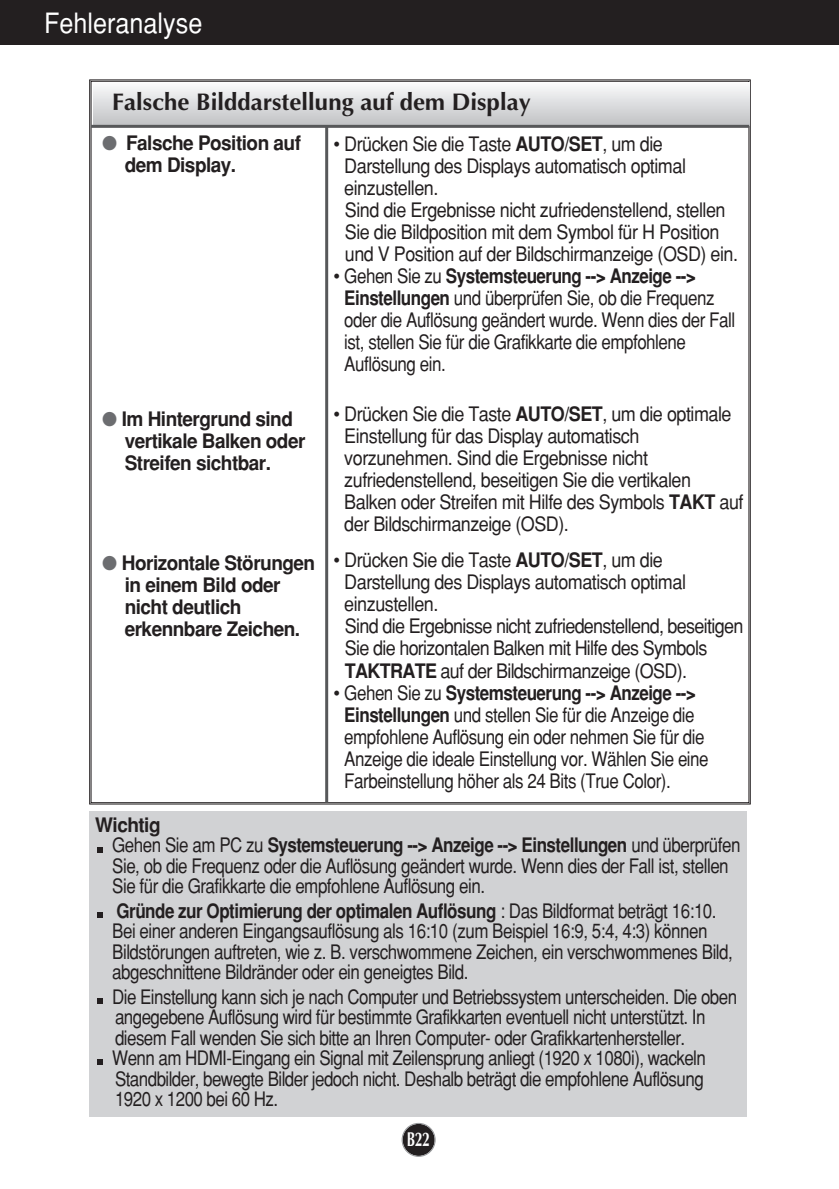
<style>
.page{position:relative;width:839px;height:1189px;background:#fff}
.page>*{position:absolute;margin:0;border:0;box-sizing:border-box;transform-origin:0 0}
.t1{font:28px "Helvetica";color:#fff;scale:.9 1}
.t2{font:700 24px "Optima";color:#231f20}
.t3{font:20px/22px "Helvetica";letter-spacing:-.03em;color:#231f20;scale:.95 1}
.t4{font:20px/20.4px "Helvetica";letter-spacing:-.03em;color:#231f20;scale:.85 1}
.t5{font:700 20px/22px "Helvetica";letter-spacing:-.03em;color:#231f20;scale:.95 1}
.t6{font:700 20px "Optima";color:#fff;scale:.7 1}
.s1{color:#6c6d70}
.s2{font-weight:700}
</style>
<div class="page">
<div style="left:402px;top:1124px;width:32px;height:32px;background:#231f20;border-radius:50%"></div>
<div style="left:401px;top:1123px;width:34px;height:34px;border:1px solid #939598;border-radius:50%"></div>
<div style="left:0;top:0;width:839px;height:45px;background:#231f20"></div>
<hr style="left:325px;top:124px;width:3px;height:678px;background:#57585a">
<div style="left:93px;top:82px;width:656px;height:44px;background:linear-gradient(to bottom,#fcfdfd,#bebfc2)"></div>
<hr style="left:91px;top:125px;width:658px;height:3px;background:#57585a">
<div style="left:89px;top:811px;width:658px;height:305px;background:#d1d2d4"></div>
<svg style="left:97px;top:1059px;width:6px;height:6px"></svg>
<svg style="left:97px;top:998px;width:6px;height:6px"></svg>
<svg style="left:97px;top:912px;width:6px;height:6px"></svg>
<svg style="left:97px;top:847px;width:6px;height:5px"></svg>
<h1 class="t1" style="left:44px;top:13px;width:177px">Fehleranalyse</h1>
<p class="t2" style="left:112px;top:92px;width:420px">Falsche Bilddarstellung auf dem Display</p>
<p class="t5" style="left:125px;top:134px;width:187px;text-indent:-23px"><span class="s1">●</span> Falsche Position auf dem Display.</p>
<p class="t5" style="left:125px;top:410px;width:192px;text-indent:-23px"><span class="s1">●</span> Im Hintergrund sind vertikale Balken oder<br>Streifen sichtbar.</p>
<p class="t5" style="left:125px;top:554px;width:202px;text-indent:-23px"><span class="s1">●</span> Horizontale Störungen in einem Bild oder nicht deutlich erkennbare Zeichen.</p>
<p class="t3" style="left:344px;top:135px;width:416px;text-indent:-11px">• Drücken Sie die Taste <span class="s2">AUTO/SET</span>, um die Darstellung des Displays automatisch optimal einzustellen.<br>Sind die Ergebnisse nicht zufriedenstellend, stellen Sie die Bildposition mit dem Symbol für H Position und V Position auf der Bildschirmanzeige (OSD) ein.</p>
<p class="t3" style="left:344px;top:267px;width:413px;text-indent:-11px">• Gehen Sie zu <span class="s2">Systemsteuerung --&gt; Anzeige --&gt; Einstellungen</span> und überprüfen Sie, ob die Frequenz oder die Auflösung geändert wurde. Wenn dies der Fall ist, stellen Sie für die Grafikkarte die empfohlene Auflösung ein.</p>
<p class="t3" style="left:344px;top:405px;width:422px;text-indent:-11px">• Drücken Sie die Taste <span class="s2">AUTO/SET</span>, um die optimale Einstellung für das Display automatisch vorzunehmen. Sind die Ergebnisse nicht zufriedenstellend, beseitigen Sie die vertikalen Balken oder Streifen mit Hilfe des Symbols <span class="s2">TAKT</span> auf der Bildschirmanzeige (OSD).</p>
<p class="t3" style="left:344px;top:551px;width:421px;text-indent:-11px">• Drücken Sie die Taste <span class="s2">AUTO/SET</span>, um die Darstellung des Displays automatisch optimal einzustellen.<br>Sind die Ergebnisse nicht zufriedenstellend, beseitigen Sie die horizontalen Balken mit Hilfe des Symbols <span class="s2">TAKTRATE</span> auf der Bildschirmanzeige (OSD).</p>
<p class="t3" style="left:344px;top:683px;width:385px;text-indent:-11px">• Gehen Sie zu <span class="s2">Systemsteuerung --&gt; Anzeige --&gt; Einstellungen</span> und stellen Sie für die Anzeige die empfohlene Auflösung ein oder nehmen Sie für die Anzeige die ideale Einstellung vor. Wählen Sie eine Farbeinstellung höher als 24 Bits (True Color).</p>
<p class="t4" style="left:112px;top:816px;width:740px;text-indent:-17px"><span class="s2">Wichtig<br></span>Gehen Sie am PC zu <span class="s2">Systemsteuerung --&gt; Anzeige --&gt; Einstellungen</span> und überprüfen Sie, ob die Frequenz oder die Auflösung geändert wurde. Wenn dies der Fall ist, stellen Sie für die Grafikkarte die empfohlene Auflösung ein.</p>
<p class="t4" style="left:112px;top:902px;width:732px"><span class="s2">Gründe zur Optimierung der optimalen Auflösung</span> : Das Bildformat beträgt 16:10.<br>Bei einer anderen Eingangsauflösung als 16:10 (zum Beispiel 16:9, 5:4, 4:3) können Bildstörungen auftreten, wie z. B. verschwommene Zeichen, ein verschwommenes Bild, abgeschnittene Bildränder oder ein geneigtes Bild.</p>
<p class="t4" style="left:112px;top:988px;width:736px">Die Einstellung kann sich je nach Computer und Betriebssystem unterscheiden. Die oben angegebene Auflösung wird für bestimmte Grafikkarten eventuell nicht unterstützt. In diesem Fall wenden Sie sich bitte an Ihren Computer- oder Grafikkartenhersteller.<br>Wenn am HDMI-Eingang ein Signal mit Zeilensprung anliegt (1920 x 1080i), wackeln Standbilder, bewegte Bilder jedoch nicht. Deshalb beträgt die empfohlene Auflösung 1920 x 1200 bei 60 Hz.</p>
<p class="t6" style="left:407px;top:1131px;width:35px">B22</p>
</div>
